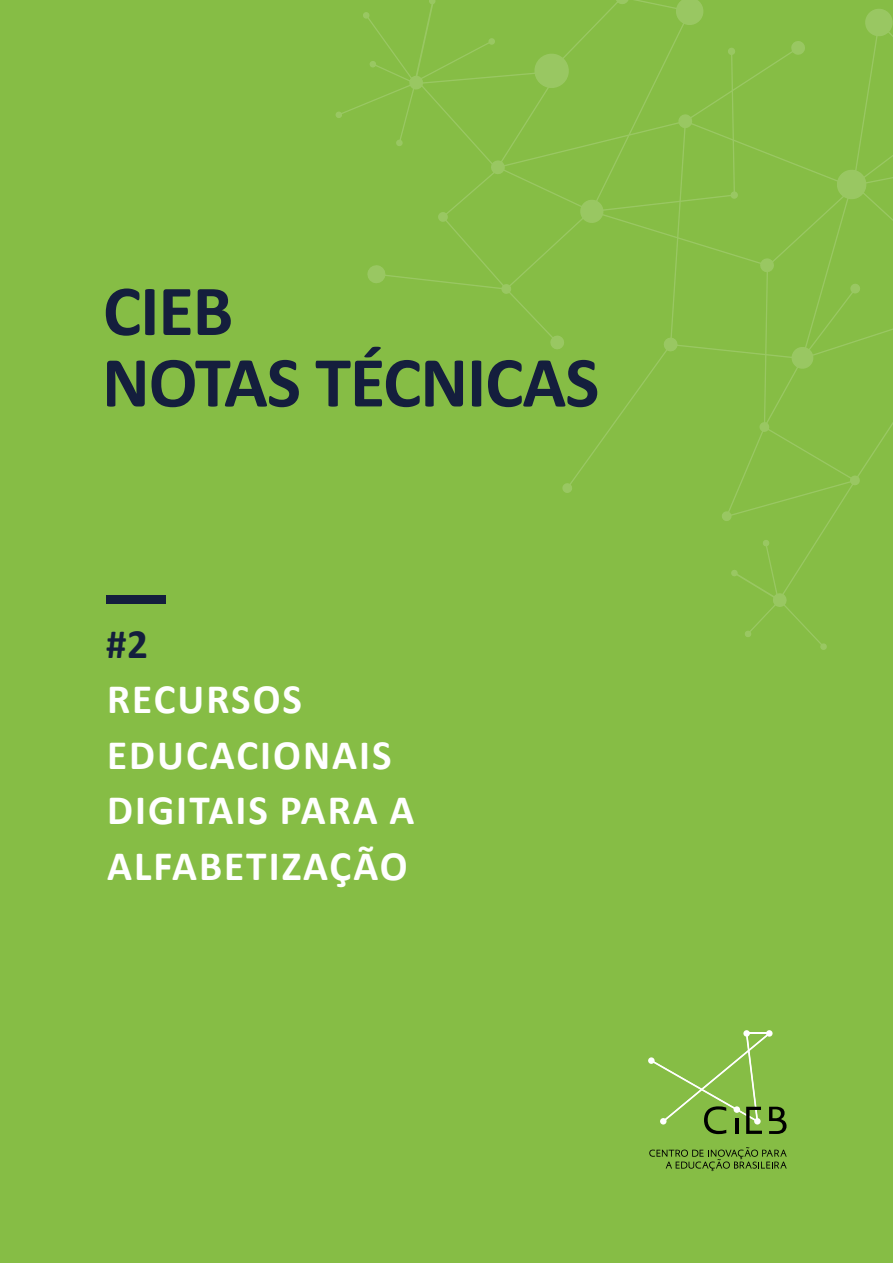
<style>
.page{position:relative;width:893px;height:1263px;background:#86bd45}
.page>*{position:absolute;margin:0;border:0;box-sizing:border-box;transform-origin:0 0}
.t1{font:700 72.45px "Calibri";letter-spacing:-.015em;color:#141e3d}
.t2{font:700 42px/55.5px "Calibri";letter-spacing:.05em;color:#fff}
.t3{font:700 42px "Calibri";color:#141e3d}
</style>
<div class="page">
<svg style="left:335px;top:12px;width:41px;height:106px"></svg>
<svg style="left:367px;top:265px;width:9px;height:18px"></svg>
<svg style="left:376px;top:0;width:517px;height:539px"></svg>
<svg style="left:731px;top:539px;width:96px;height:111px"></svg>
<svg style="left:648px;top:1030px;width:138px;height:104px"></svg>
<svg style="left:649px;top:1147px;width:138px;height:24px"></svg>
<div style="left:106px;top:595px;width:60px;height:8px;background:#141e3d"></div>
<h1 class="t1" style="left:103px;top:260px;width:132px">CIEB</h1>
<h1 class="t1" style="left:102px;top:331px;width:499px">NOTAS TÉCNICAS</h1>
<p class="t3" style="left:106px;top:614px;width:43px">#2</p>
<p class="t2" style="left:107px;top:670px;width:309px">RECURSOS<br>EDUCACIONAIS<br>DIGITAIS PARA A<br>ALFABETIZAÇÃO</p>
</div>
